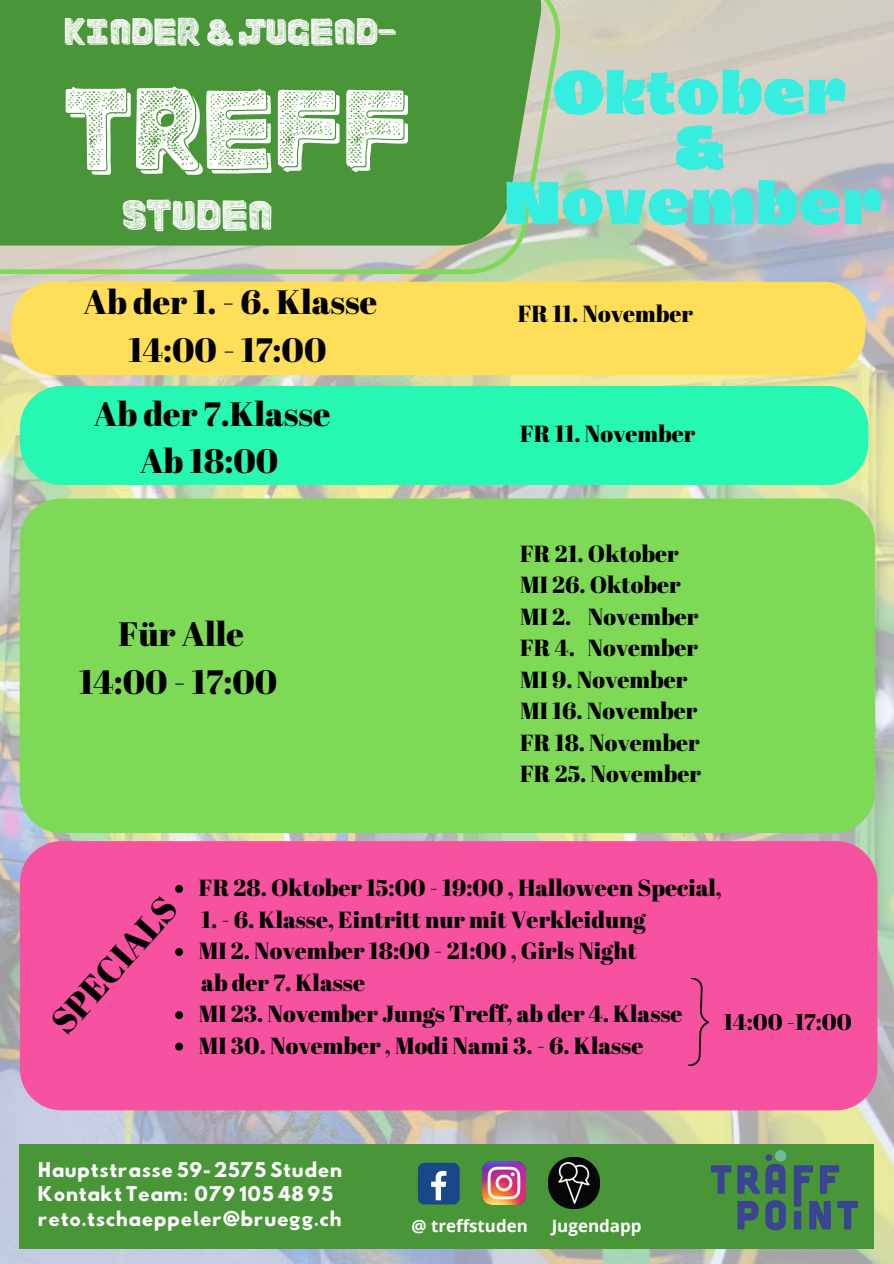
<style>
.page{position:relative;width:894px;height:1264px;background:#fff}
.page>*{position:absolute;margin:0;border:0;box-sizing:border-box;transform-origin:0 0}
.t1{font:114.75px "BOWL Shadow";color:#fff}
.t2{font:900 55.2px/55.2px "Dingos Stamp";color:#36eee0;text-align:center}
.t3{font:41.85px "BOWL Shadow";color:#fff}
.t4{font:37.2px "BOWL Shadow";color:#fff}
.t5{font:35.25px "Abril Fatface";color:#000}
.t6{font:33.75px/47.2px "Abril Fatface";color:#000;text-align:center}
.t7{font:23.25px/31.5px "Abril Fatface";color:#000}
.t8{font:22.5px "Abril Fatface";color:#000}
.t9{font:18px/24.8px "Hussar Bd";color:#fff}
.t10{font:700 16.95px "Open Sans";color:#fff}
</style>
<div class="page">
<img style="left:0;top:0;width:893px;height:1263px">
<div style="left:20px;top:841px;width:857px;height:269px;background:#f652a0"></div>
<div style="left:20px;top:1144px;width:853px;height:105px;background:#489637"></div>
<div style="left:418px;top:1162px;width:41px;height:42px;background:#1a4789;border-radius:6px"></div>
<svg style="left:431px;top:1170px;width:15px;height:30px"></svg>
<img style="left:482px;top:1161px;width:43px;height:43px">
<img style="left:548px;top:1157px;width:51px;height:51px">
<img style="left:711px;top:1150px;width:146px;height:81px">
<svg style="left:0;top:0;width:560px;height:274px;background:#c2cfaf"></svg>
<div style="left:0;top:0;width:541px;height:245px;background:#489637"></div>
<div style="left:20px;top:498px;width:854px;height:335px;background:#7ed957;border-radius:42px"></div>
<div style="left:11px;top:282px;width:854px;height:93px;background:#ffde59"></div>
<div style="left:20px;top:386px;width:848px;height:99px;background:#26f7b2"></div>
<svg style="left:687px;top:977px;width:23px;height:89px;background:#df4a91"></svg>
<svg style="left:175px;top:885px;width:8px;height:7px"></svg>
<svg style="left:175px;top:948px;width:8px;height:7px"></svg>
<svg style="left:175px;top:1011px;width:8px;height:8px"></svg>
<svg style="left:175px;top:1042px;width:8px;height:8px"></svg>
<h3 class="t4" style="left:63px;top:16px;width:335px">KINDER &amp; JUGEND-</h3>
<h1 class="t1" style="left:63px;top:83px;width:347px">TREFF</h1>
<h3 class="t3" style="left:121px;top:198px;width:152px">STUDEN</h3>
<h3 class="t6" style="left:84px;top:278px;width:295px">Ab der 1. - 6. Klasse<br>14:00 - 17:00</h3>
<h3 class="t6" style="left:94px;top:389px;width:238px">Ab der 7.Klasse<br>Ab 18:00</h3>
<h3 class="t6" style="left:79px;top:610px;width:199px">Für Alle<br>14:00 - 17:00</h3>
<h2 class="t2" style="left:503px;top:70px;width:380px">Oktober<br>&amp;<br>November</h2>
<p class="t7" style="left:517px;top:298px;width:177px">FR 11. November</p>
<p class="t7" style="left:520px;top:417px;width:177px">FR 11. November</p>
<p class="t7" style="left:520px;top:537px;width:182px">FR 21. Oktober<br>MI 26. Oktober<br>MI 2. November<br>FR 4. November<br>MI 9. November<br>MI 16. November<br>FR 18. November<br>FR 25. November</p>
<h3 class="t5" style="left:39px;top:1011px;width:171px;rotate:-48deg">SPECIALS</h3>
<p class="t7" style="left:199px;top:871px;width:524px">FR 28. Oktober 15:00 - 19:00 , Halloween Special,</p>
<p class="t7" style="left:199px;top:934px;width:439px">MI 2. November 18:00 - 21:00 , Girls Night</p>
<p class="t7" style="left:199px;top:997px;width:485px">MI 23. November Jungs Treff, ab der 4. Klasse<br>MI 30. November , Modi Nami 3. - 6. Klasse</p>
<p class="t7" style="left:201px;top:903px;width:445px">1. - 6. Klasse, Eintritt nur mit Verkleidung</p>
<p class="t7" style="left:201px;top:966px;width:165px">ab der 7. Klasse</p>
<p class="t8" style="left:723px;top:1006px;width:130px">14:00 -17:00</p>
<p class="t9" style="left:38px;top:1159px;width:306px">Hauptstrasse 59- 2575 Studen<br>Kontakt Team: 079 105 48 95 reto.tschaeppeler@bruegg.ch</p>
<p class="t10" style="left:411px;top:1213px;width:118px">@ treffstuden</p>
<p class="t10" style="left:551px;top:1213px;width:91px">Jugendapp</p>
</div>
